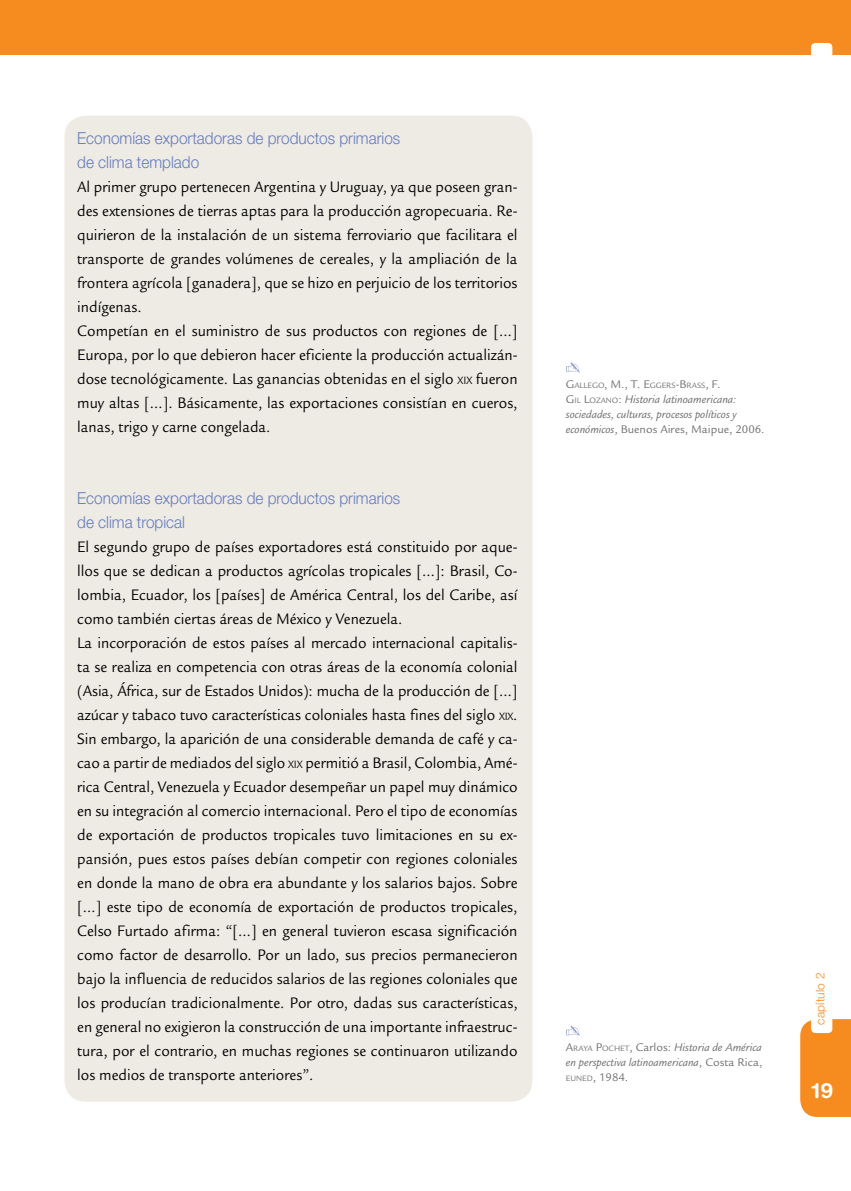
<style>
.page{position:relative;width:851px;height:1191px;background:#fff}
.page>*{position:absolute;margin:0;border:0;box-sizing:border-box;transform-origin:0 0}
.t1{font:700 21px "Helvetica Rounded LT Std";color:#fff}
.t2{font:16.5px/24px "Legacy Sans Std";color:#000;scale:.93 1}
.t3{font:300 16.5px/24px "Helvetica Neue LT Std";color:#657cbd;scale:.93 1}
.t4{font:italic 12px/15px "Legacy Sans Std";color:#6d6e71}
.t5{font:300 12px "Helvetica Neue LT Std";letter-spacing:.015em;color:#f68b1f}
.t6{font:8.4px "Legacy Sans Std";color:#6d6e71}
.s1{font-size:11.55px}
.s2{font-size:12px}
.s3{font-style:normal}
.s4{font-style:normal;font-size:8.4px}
</style>
<div class="page">
<div style="left:800px;top:1019px;width:50px;height:98px;background:#f68b1f"></div>
<div style="left:811px;top:1011px;width:21px;height:22px;background:#fff;border-radius:4px"></div>
<div style="left:0;top:0;width:850px;height:54px;background:#f68b1f"></div>
<div style="left:811px;top:43px;width:21px;height:21px;background:#fff;border-radius:4px"></div>
<div style="left:64px;top:116px;width:468px;height:985px;background:#eeebe5;border-radius:21px"></div>
<svg style="left:566px;top:362px;width:14px;height:11px"></svg>
<svg style="left:566px;top:1025px;width:14px;height:11px"></svg>
<p class="t3" style="left:77px;top:126px;width:349px">Economías exportadoras de productos primarios de clima templado</p>
<p class="t2" style="left:77px;top:175px;width:475px">Al primer grupo pertenecen Argentina y Uruguay, ya que poseen gran&shy;des extensiones de tierras aptas para la producción agropecuaria. Re&shy;quirieron de la instalación de un sistema ferroviario que facilitara el transporte de grandes volúmenes de cereales, y la ampliación de la frontera agrícola [ganadera], que se hizo en perjuicio de los territorios indígenas.<br>Competían en el suministro de sus productos con regiones de […] Europa, por lo que debieron hacer eficiente la producción actualizán&shy;dose tecnológicamente. Las ganancias obtenidas en el siglo <span class="s1">XIX</span> fueron muy altas […]. Básicamente, las exportaciones consistían en cueros, lanas, trigo y carne congelada.</p>
<p class="t3" style="left:77px;top:486px;width:349px">Economías exportadoras de productos primarios de clima tropical</p>
<p class="t2" style="left:77px;top:535px;width:475px">El segundo grupo de países exportadores está constituido por aque&shy;llos que se dedican a productos agrícolas tropicales […]: Brasil, Co&shy;lombia, Ecuador, los [países] de América Central, los del Caribe, así como también ciertas áreas de México y Venezuela.<br>La incorporación de estos países al mercado internacional capitalis&shy;ta se realiza en competencia con otras áreas de la economía colonial (Asia, África, sur de Estados Unidos): mucha de la producción de […] azúcar y tabaco tuvo características coloniales hasta fines del siglo <span class="s1">XIX</span>.<br>Sin embargo, la aparición de una considerable demanda de café y ca&shy;cao a partir de mediados del siglo <span class="s1">XIX</span> permitió a Brasil, Colombia, Amé&shy;rica Central, Venezuela y Ecuador desempeñar un papel muy dinámico en su integración al comercio internacional. Pero el tipo de economías de exportación de productos tropicales tuvo limitaciones en su ex&shy;pansión, pues estos países debían competir con regiones coloniales en donde la mano de obra era abundante y los salarios bajos. Sobre […] este tipo de economía de exportación de productos tropicales, Celso Furtado afirma: “[…] en general tuvieron escasa significación como factor de desarrollo. Por un lado, sus precios permanecieron bajo la influencia de reducidos salarios de las regiones coloniales que los producían tradicionalmente. Por otro, dadas sus características, en general no exigieron la construcción de una importante infraestruc&shy;tura, por el contrario, en muchas regiones se continuaron utilizando los medios de transporte anteriores”.</p>
<p class="t6" style="left:566px;top:380px;width:156px"><span class="s2">G</span>ALLEGO<span class="s2">, M., T. E</span>GG ERS<span class="s2">-B</span>RASS<span class="s2">, F.</span></p>
<p class="t4" style="left:566px;top:392px;width:200px"><span class="s3">G</span><span class="s4">IL</span> <span class="s3">L</span><span class="s4">OZANO</span><span class="s3">:</span> Historia latinoamericana: sociedades, culturas, procesos políticos y económicos<span class="s3">, Buenos Aires, Maipue, 2006.</span></p>
<p class="t4" style="left:566px;top:1040px;width:198px;text-align:justify"><span class="s3">A</span><span class="s4">RAYA</span> <span class="s3">P</span><span class="s4">OCHET</span><span class="s3">, Carlos:</span> Historia de América en perspectiva latinoamericana<span class="s3">, Costa Rica, </span><span class="s4">EUNED</span><span class="s3">, 1984.</span></p>
<p class="t5" style="left:812px;top:1024px;width:54px;rotate:-90deg">capítulo 2</p>
<p class="t1" style="left:811px;top:1078px;width:23px">19</p>
</div>
